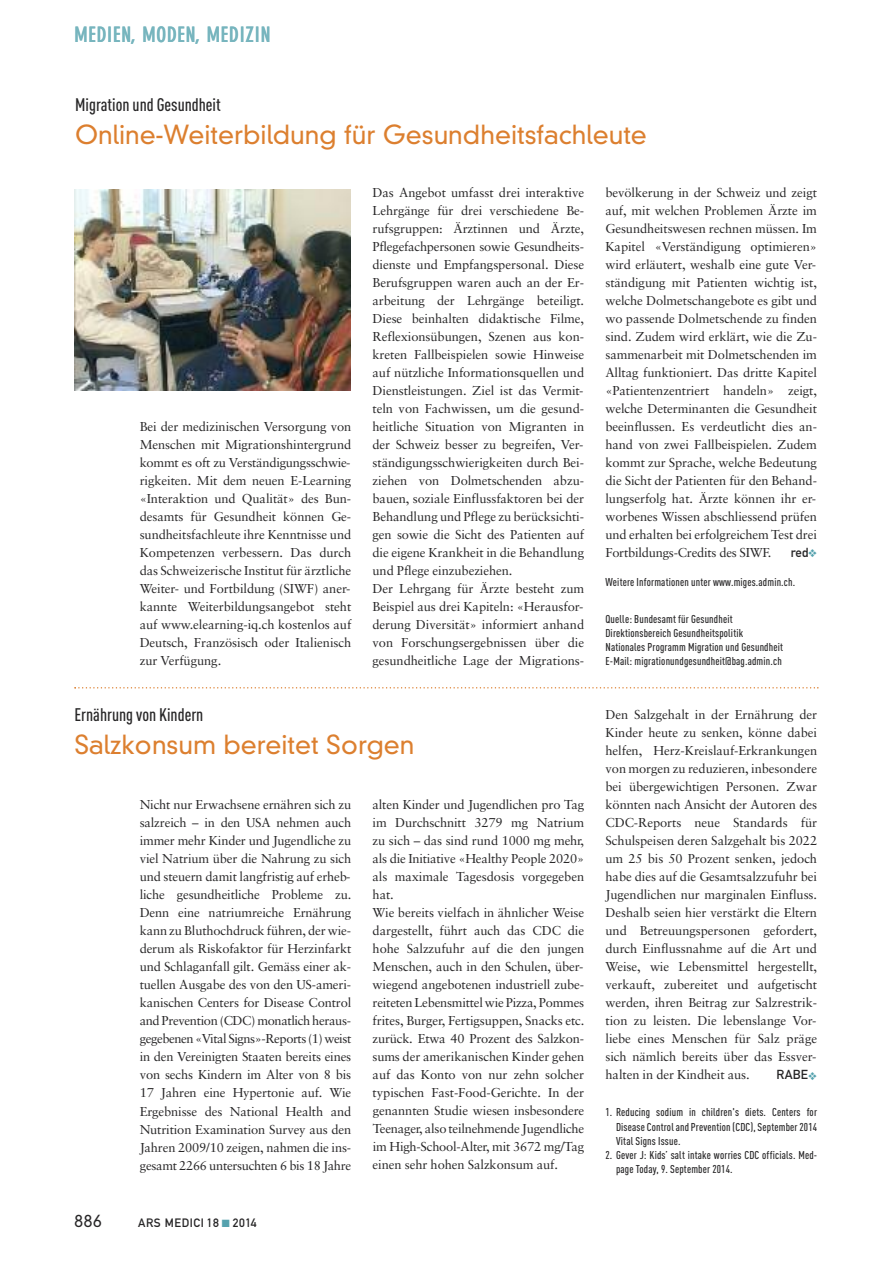
<style>
.page{position:relative;width:893px;height:1263px;background:#fff}
.page>*{position:absolute;margin:0;border:0;box-sizing:border-box;transform-origin:0 0}
.t1{font:300 25.5px "DIN Neuzeit Grotesk";color:#dc7f2f}
.t2{font:700 condensed 21px "DIN Neuzeit Grotesk";letter-spacing:.04em;color:#77b5be}
.t3{font:500 18px "DIN Cond";color:#272627}
.t4{font:300 16.5px "DIN Neuzeit Grotesk";color:#272627}
.t5{font:12.9px/18px "Sabon";letter-spacing:-.005em;color:#272627;text-align:justify}
.t6{font:12.9px "DIN Mittelschrift";letter-spacing:.02em;color:#272627}
.t7{font:12px "DIN Mittelschrift";letter-spacing:.045em;color:#272627}
.t8{font:500 11.25px/14.2px "DIN Cond";letter-spacing:.015em;color:#272627}
.s1{color:#55a2ae}
</style>
<div class="page">
<svg style="left:74px;top:687px;width:745px;height:1px"></svg>
<img style="left:74px;top:190px;width:277px;height:201px">
<h2 class="t2" style="left:74px;top:27px;width:198px">MEDIEN, MODEN, MEDIZIN</h2>
<h3 class="t3" style="left:75px;top:99px;width:147px">Migration und Gesundheit</h3>
<h1 class="t1" style="left:75px;top:125px;width:573px">Online-Weiterbildung für Gesundheitsfachleute</h1>
<p class="t5" style="left:140px;top:419px;width:213px">Bei der medizinischen Versorgung von Menschen mit Migrationshintergrund kommt es oft zu Verständigungsschwie&shy;rigkeiten. Mit dem neuen E-Learning «Interaktion und Qualität» des Bun&shy;desamts für Gesundheit können Ge&shy;sundheitsfachleute ihre Kenntnisse und Kompetenzen verbessern. Das durch das Schweizerische Institut für ärztliche Weiter- und Fortbildung (SIWF) aner&shy;kannte Weiterbildungsangebot steht auf www.elearning-iq.ch kostenlos auf Deutsch, Französisch oder Italienisch zur Verfügung.</p>
<p class="t5" style="left:373px;top:185px;width:213px;text-align:left">Das Angebot umfasst drei interaktive Lehrgänge für drei verschiedene Be&shy;rufsgruppen: Ärztinnen und Ärzte, Pflegefachpersonen sowie Gesundheits&shy;dienste und Empfangspersonal. Diese Berufsgruppen waren auch an der Er&shy;arbeitung der Lehrgänge beteiligt.<br>Diese beinhalten didaktische Filme, Reflexionsübungen, Szenen aus kon&shy;kreten Fallbeispielen sowie Hinweise auf nützliche Informationsquellen und Dienstleistungen. Ziel ist das Vermit&shy;teln von Fachwissen, um die gesund&shy;heitliche Situation von Migranten in der Schweiz besser zu begreifen, Ver&shy;ständigungsschwierigkeiten durch Bei&shy;ziehen von Dolmetschenden abzu&shy;bauen, soziale Einflussfaktoren bei der Behandlung und Pflege zu berücksichti&shy;gen sowie die Sicht des Patienten auf die eigene Krankheit in die Behandlung und Pflege einzubeziehen.<br>Der Lehrgang für Ärzte besteht zum Beispiel aus drei Kapiteln: «Herausfor&shy;derung Diversität» informiert anhand von Forschungsergebnissen über die gesundheitliche Lage der Migrations-</p>
<p class="t5" style="left:605px;top:185px;width:213px">bevölkerung in der Schweiz und zeigt auf, mit welchen Problemen Ärzte im Gesundheitswesen rechnen müssen. Im Kapitel «Verständigung optimieren» wird erläutert, weshalb eine gute Ver&shy;ständigung mit Patienten wichtig ist, welche Dolmetschangebote es gibt und wo passende Dolmetschende zu finden sind. Zudem wird erklärt, wie die Zu&shy;sammenarbeit mit Dolmetschenden im Alltag funktioniert. Das dritte Kapitel «Patientenzentriert handeln» zeigt, welche Determinanten die Gesundheit beeinflussen. Es verdeutlicht dies an&shy;hand von zwei Fallbeispielen. Zudem kommt zur Sprache, welche Bedeutung die Sicht der Patienten für den Behand&shy;lungserfolg hat. Ärzte können ihr er&shy;worbenes Wissen abschliessend prüfen und erhalten bei erfolgreichem Test drei Fortbildungs-Credits des SIWF.</p>
<p class="t6" style="left:791px;top:548px;width:28px">red<span class="s1">❖</span></p>
<p class="t8" style="left:605px;top:576px;width:191px">Weitere Informationen unter www.miges.admin.ch.</p>
<p class="t8" style="left:605px;top:613px;width:179px">Quelle: Bundesamt für Gesundheit Direktionsbereich Gesundheitspolitik Nationales Programm Migration und Gesundheit E-Mail: migrationundgesundheit@bag.admin.ch</p>
<h3 class="t3" style="left:74px;top:708px;width:130px">Ernährung von Kindern</h3>
<h1 class="t1" style="left:74px;top:735px;width:342px">Salzkonsum bereitet Sorgen</h1>
<p class="t5" style="left:140px;top:797px;width:213px">Nicht nur Erwachsene ernähren sich zu salzreich – in den USA nehmen auch immer mehr Kinder und Jugendliche zu viel Natrium über die Nahrung zu sich und steuern damit langfristig auf erheb&shy;liche gesundheitliche Probleme zu.<br>Denn eine natriumreiche Ernährung kann zu Bluthochdruck führen, der wie&shy;derum als Riskofaktor für Herzinfarkt und Schlaganfall gilt. Gemäss einer ak&shy;tuellen Ausgabe des von den US-ameri&shy;kanischen Centers for Disease Control and Prevention (CDC) monatlich heraus&shy;gegebenen«VitalSigns»-Reports(1)weist in den Vereinigten Staaten bereits eines von sechs Kindern im Alter von 8 bis 17 Jahren eine Hypertonie auf. Wie Ergebnisse des National Health and Nutrition Examination Survey aus den Jahren 2009/10 zeigen, nahmen die ins&shy;gesamt 2266 untersuchten 6 bis 18 Jahre</p>
<p class="t5" style="left:373px;top:797px;width:213px;text-align:left">alten Kinder und Jugendlichen pro Tag im Durchschnitt 3279 mg Natrium zu sich – das sind rund 1000 mg mehr, als die Initiative «Healthy People 2020» als maximale Tagesdosis vorgegeben hat.<br>Wie bereits vielfach in ähnlicher Weise dargestellt, führt auch das CDC die hohe Salzzufuhr auf die den jungen Menschen, auch in den Schulen, über&shy;wiegend angebotenen industriell zube&shy;reiteten Lebensmittel wie Pizza, Pommes frites, Burger, Fertigsuppen, Snacks etc. zurück. Etwa 40 Prozent des Salzkon&shy;sums der amerikanischen Kinder gehen auf das Konto von nur zehn solcher typischen Fast-Food-Gerichte. In der genannten Studie wiesen insbesondere Teenager, also teilnehmende Jugendliche im High-School-Alter, mit 3672 mg/Tag einen sehr hohen Salzkonsum auf.</p>
<p class="t4" style="left:74px;top:1214px;width:29px">886</p>
<p class="t7" style="left:138px;top:1218px;width:120px">ARS MEDICI 18 <span class="s1">■</span> 2014</p>
<p class="t5" style="left:605px;top:707px;width:213px">Den Salzgehalt in der Ernährung der Kinder heute zu senken, könne dabei helfen, Herz-Kreislauf-Erkrankungen von morgen zu reduzieren, inbesondere bei übergewichtigen Personen. Zwar könnten nach Ansicht der Autoren des CDC-Reports neue Standards für Schulspeisen deren Salzgehalt bis 2022 um 25 bis 50 Prozent senken, jedoch habe dies auf die Gesamtsalzzufuhr bei Jugendlichen nur marginalen Einfluss.<br>Deshalb seien hier verstärkt die Eltern und Betreuungspersonen gefordert, durch Einflussnahme auf die Art und Weise, wie Lebensmittel hergestellt, verkauft, zubereitet und aufgetischt werden, ihren Beitrag zur Salzrestrik&shy;tion zu leisten. Die lebenslange Vor&shy;liebe eines Menschen für Salz präge sich nämlich bereits über das Essver&shy;halten in der Kindheit aus.</p>
<p class="t6" style="left:777px;top:1070px;width:42px">RABE<span class="s1">❖</span></p>
<p class="t8" style="left:616px;top:1106px;width:202px;text-align:justify;text-indent:-11px">1. Reducing sodium in children's diets. Centers for Disease Controland Prevention(CDC), September2014<br>Vital Signs Issue.</p>
<p class="t8" style="left:616px;top:1149px;width:203px;text-indent:-11px">2. Gever J: Kids’ salt intake worries CDC officials. Med&shy;page Today, 9. September 2014.</p>
</div>
